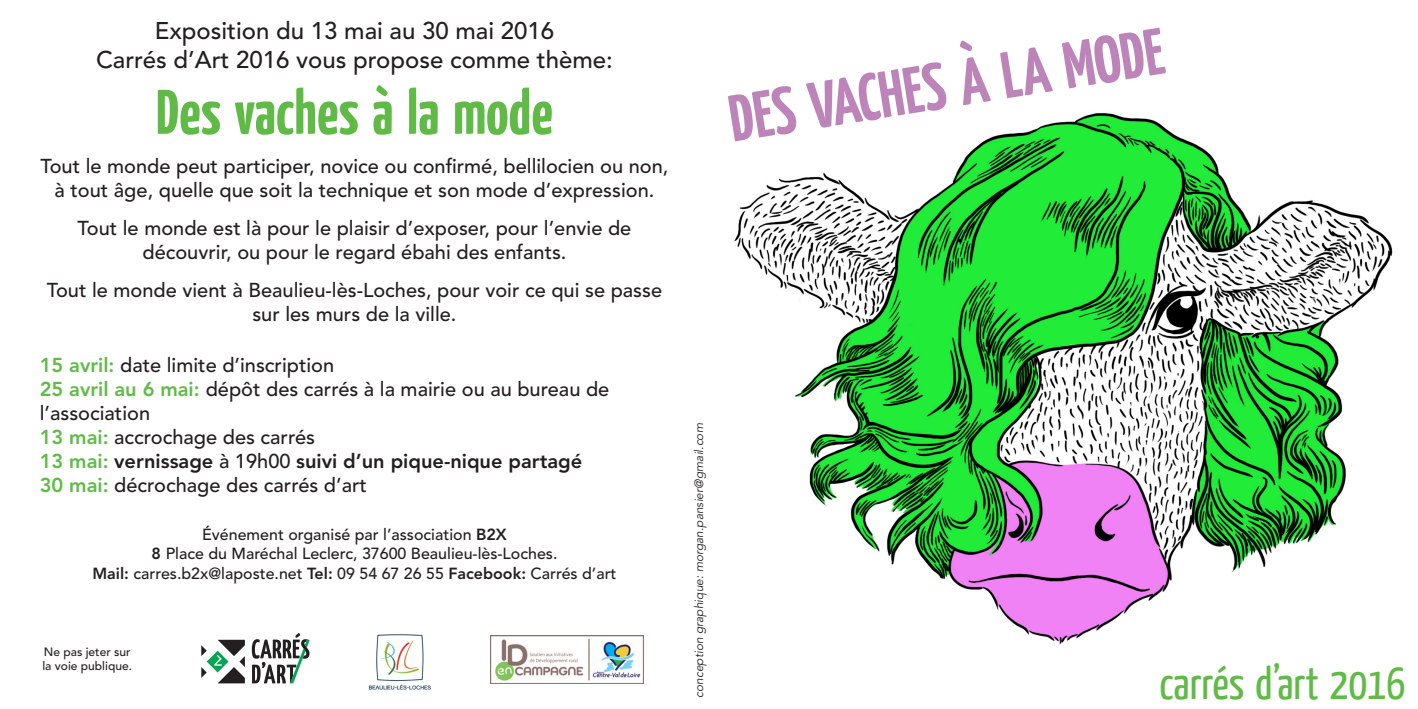
<style>
.page{position:relative;width:1418px;height:709px;background:#fff}
.page>*{position:absolute;margin:0;border:0;box-sizing:border-box;transform-origin:0 0}
.t1{font:700 65.6px "Yanone Kaffeesatz";color:#bd84b9}
.t2{font:700 62.8px "Yanone Kaffeesatz";color:#60bb46}
.t3{font:45.4px "Yanone Kaffeesatz";color:#60bb46}
.t4{font:500 24px/28.8px "Avenir LT Std";color:#231f20;text-align:center}
.t5{font:500 20px/24px "Avenir LT Std";color:#231f20;text-align:center}
.t6{font:500 16px/19.2px "Avenir LT Std";color:#231f20;text-align:center}
.t7{font:italic 12px "Avenir LT Std";color:#231f20}
.t8{font:500 12px/14.4px "Avenir LT Std";color:#231f20}
.s1{font-weight:800;color:#60bb46}
.s2{font-weight:800}
</style>
<div class="page">
<img style="left:368px;top:634px;width:63px;height:56px">
<svg style="left:201px;top:639px;width:44px;height:44px"></svg>
<svg style="left:252px;top:633px;width:57px;height:50px"></svg>
<img style="left:734px;top:113px;width:659px;height:531px">
<img style="left:490px;top:635px;width:153px;height:48px">
<p class="t4" style="left:96px;top:17px;width:518px">Exposition du 13 mai au 30 mai 2016<br>Carrés d’Art 2016 vous propose comme thème:</p>
<h2 class="t2" style="left:156px;top:71px;width:398px">Des vaches à la mode</h2>
<p class="t5" style="left:40px;top:154px;width:629px">Tout le monde peut participer, novice ou confirmé, bellilocien ou non, à tout âge, quelle que soit la technique et son mode d’expression.</p>
<p class="t5" style="left:78px;top:216px;width:555px">Tout le monde est là pour le plaisir d’exposer, pour l’envie de découvrir, ou pour le regard ébahi des enfants.</p>
<p class="t5" style="left:47px;top:278px;width:617px">Tout le monde vient à Beaulieu-lès-Loches, pour voir ce qui se passe sur les murs de la ville.</p>
<p class="t5" style="left:40px;top:353px;width:571px;text-align:left"><span class="s1">15 avril:</span> date limite d’inscription<br><span class="s1">25 avril au 6 mai:</span> dépôt des carrés à la mairie ou au bureau de l’association<br><span class="s1">13 mai:</span> accrochage des carrés<br><span class="s1">13 mai:</span> <span class="s2">vernissage</span> à 19h00 <span class="s2">suivi d’un pique-nique partagé </span><span class="s1">30 mai:</span> décrochage des carrés d’art</p>
<p class="t6" style="left:92px;top:525px;width:525px">Événement organisé par l’association <span class="s2">B2X<br>8</span> Place du Maréchal Leclerc, 37600 Beaulieu-lès-Loches.<br><span class="s2">Mail:</span> carres.b2x@laposte.net <span class="s2">Tel:</span> 09 54 67 26 55 <span class="s2">Facebook:</span> Carrés d’art</p>
<p class="t8" style="left:42px;top:644px;width:91px">Ne pas jeter sur la voie publique.</p>
<h1 class="t1" style="left:722px;top:76px;width:441px;rotate:-9deg">DES VACHES À LA MODE</h1>
<p class="t7" style="left:692px;top:697px;width:276px;rotate:-90deg">conception graphique: morgan.pansier@gmail.com</p>
<h3 class="t3" style="left:1159px;top:654px;width:247px">carrés d’art 2016</h3>
</div>
